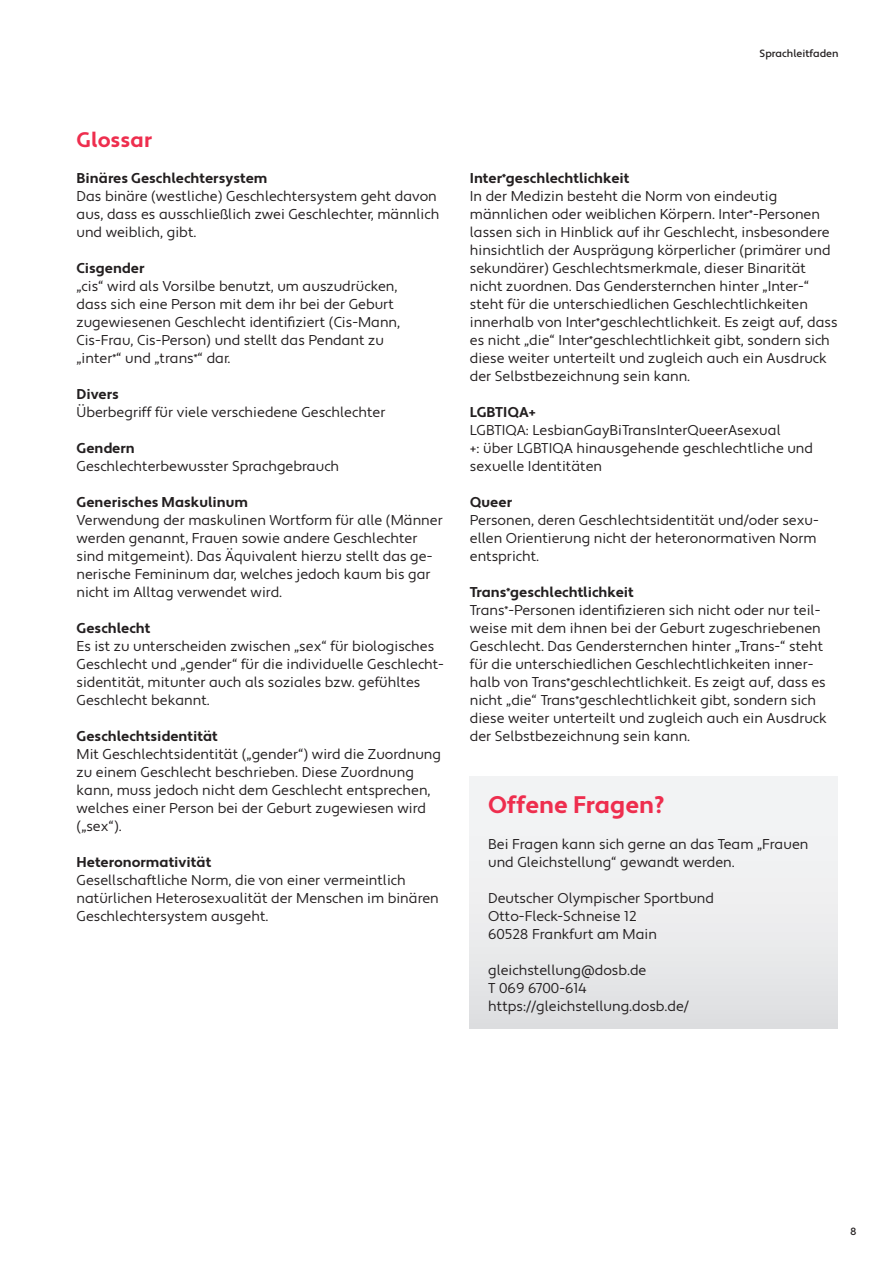
<style>
.page{position:relative;width:893px;height:1263px;background:#fff}
.page>*{position:absolute;margin:0;border:0;box-sizing:border-box;transform-origin:0 0}
.t1{font:700 24px "Apertura";color:#ee2e4e}
.t2{font:700 21px "Apertura";color:#ee2e4e}
.t3{font:14.25px/18px "Apertura";color:#231f20}
.t4{font:700 14.25px "Apertura";color:#231f20}
.t5{font:500 10.5px "Apertura";color:#231f20}
.s1{font-weight:700}
</style>
<div class="page">
<div style="left:470px;top:777px;width:368px;height:252px;background:linear-gradient(to bottom,#f7f7f8,#e1e1e3)"></div>
<p class="t5" style="left:760px;top:47px;width:80px">Sprachleitfaden</p>
<h2 class="t2" style="left:77px;top:127px;width:77px">Glossar</h2>
<p class="t4" style="left:77px;top:169px;width:192px">Binäres Geschlechtersystem</p>
<p class="t3" style="left:77px;top:187px;width:364px">Das binäre (westliche) Geschlechtersystem geht davon aus, dass es ausschließlich zwei Geschlechter, männlich und weiblich, gibt.</p>
<p class="t4" style="left:77px;top:259px;width:69px">Cisgender</p>
<p class="t3" style="left:77px;top:277px;width:325px">„cis“ wird als Vorsilbe benutzt, um auszudrücken, dass sich eine Person mit dem ihr bei der Geburt zugewiesenen Geschlecht identifiziert (Cis-Mann, Cis-Frau, Cis-Person) und stellt das Pendant zu „inter<sup>*</sup>“ und „trans<sup>*</sup>“ dar.</p>
<p class="t4" style="left:77px;top:385px;width:44px">Divers</p>
<p class="t3" style="left:77px;top:403px;width:310px">Überbegriff für viele verschiedene Geschlechter</p>
<p class="t4" style="left:77px;top:439px;width:60px">Gendern</p>
<p class="t3" style="left:77px;top:457px;width:264px">Geschlechterbewusster Sprachgebrauch</p>
<p class="t4" style="left:77px;top:493px;width:173px">Generisches Maskulinum</p>
<p class="t3" style="left:77px;top:511px;width:368px">Verwendung der maskulinen Wortform für alle (Männer werden genannt, Frauen sowie andere Geschlechter sind mitgemeint). Das Äquivalent hierzu stellt das ge&shy;nerische Femininum dar, welches jedoch kaum bis gar nicht im Alltag verwendet wird.</p>
<p class="t4" style="left:77px;top:619px;width:75px">Geschlecht</p>
<p class="t3" style="left:77px;top:637px;width:369px">Es ist zu unterscheiden zwischen „sex“ für biologisches Geschlecht und „gender“ für die individuelle Geschlecht&shy;sidentität, mitunter auch als soziales bzw. gefühltes Geschlecht bekannt.</p>
<p class="t4" style="left:77px;top:727px;width:143px">Geschlechtsidentität</p>
<p class="t3" style="left:77px;top:745px;width:366px">Mit Geschlechtsidentität („gender“) wird die Zuordnung zu einem Geschlecht beschrieben. Diese Zuordnung kann, muss jedoch nicht dem Geschlecht entsprechen, welches einer Person bei der Geburt zugewiesen wird („sex“).</p>
<p class="t4" style="left:77px;top:853px;width:136px">Heteronormativität</p>
<p class="t3" style="left:77px;top:871px;width:364px">Gesellschaftliche Norm, die von einer vermeintlich natürlichen Heterosexualität der Menschen im binären<br>Geschlechtersystem ausgeht.</p>
<p class="t3" style="left:470px;top:169px;width:369px"><span class="s1">Inter</span><sup>*</sup><span class="s1">geschlechtlichkeit<br></span>In der Medizin besteht die Norm von eindeutig männlichen oder weiblichen Körpern. Inter<sup>*</sup>-Personen lassen sich in Hinblick auf ihr Geschlecht, insbesondere hinsichtlich der Ausprägung körperlicher (primärer und sekundärer) Geschlechtsmerkmale, dieser Binarität nicht zuordnen. Das Gendersternchen hinter „Inter-“ steht für die unterschiedlichen Geschlechtlichkeiten innerhalb von Inter<sup>*</sup>geschlechtlichkeit. Es zeigt auf, dass es nicht „die“ Inter<sup>*</sup>geschlechtlichkeit gibt, sondern sich diese weiter unterteilt und zugleich auch ein Ausdruck der Selbstbezeichnung sein kann.</p>
<p class="t4" style="left:470px;top:403px;width:68px">LGBTIQA+</p>
<p class="t3" style="left:470px;top:421px;width:345px">LGBTIQA: LesbianGayBiTransInterQueerAsexual<br>+: über LGBTIQA hinausgehende geschlechtliche und sexuelle Identitäten</p>
<p class="t4" style="left:470px;top:493px;width:44px">Queer</p>
<p class="t3" style="left:470px;top:511px;width:350px">Personen, deren Geschlechtsidentität und/oder sexu&shy;ellen Orientierung nicht der heteronormativen Norm entspricht.</p>
<p class="t3" style="left:470px;top:583px;width:358px"><span class="s1">Trans</span><sup>*</sup><span class="s1">geschlechtlichkeit<br></span>Trans<sup>*</sup>-Personen identifizieren sich nicht oder nur teil&shy;weise mit dem ihnen bei der Geburt zugeschriebenen Geschlecht. Das Gendersternchen hinter „Trans-“ steht für die unterschiedlichen Geschlechtlichkeiten inner&shy;halb von Trans<sup>*</sup>geschlechtlichkeit. Es zeigt auf, dass es nicht „die“ Trans<sup>*</sup>geschlechtlichkeit gibt, sondern sich diese weiter unterteilt und zugleich auch ein Ausdruck der Selbstbezeichnung sein kann.</p>
<h1 class="t1" style="left:488px;top:790px;width:178px">Offene Fragen?</h1>
<p class="t3" style="left:488px;top:835px;width:322px">Bei Fragen kann sich gerne an das Team „Frauen und Gleichstellung“ gewandt werden.</p>
<p class="t3" style="left:488px;top:889px;width:227px">Deutscher Olympischer Sportbund<br>Otto-Fleck-Schneise 12<br>60528 Frankfurt am Main</p>
<p class="t3" style="left:488px;top:961px;width:202px">gleichstellung@dosb.de<br>T 069 6700-614 https://gleichstellung.dosb.de/</p>
<p class="t5" style="left:850px;top:1224px;width:8px">8</p>
</div>
